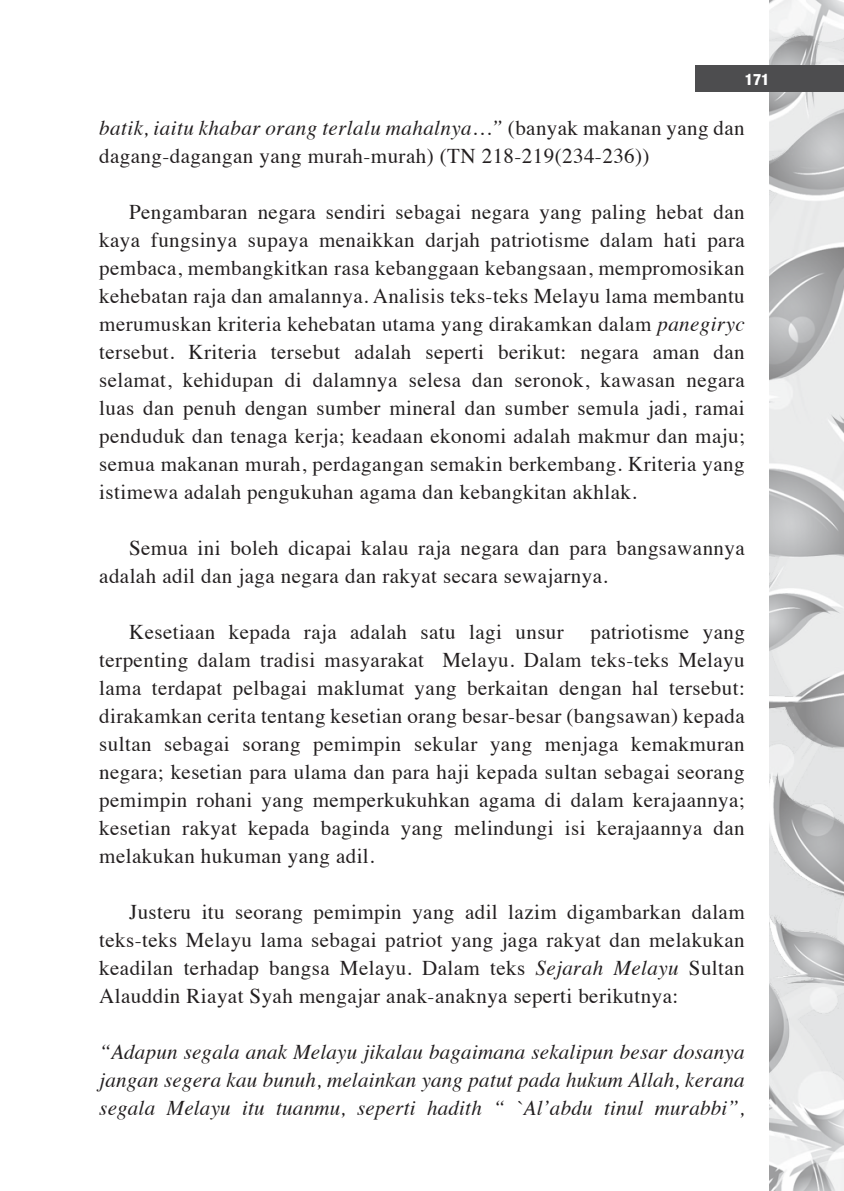
<style>
.page{position:relative;width:844px;height:1191px;background:#fff}
.page>*{position:absolute;margin:0;border:0;box-sizing:border-box;transform-origin:0 0}
.t1{font:21px/28px "Times";letter-spacing:.02em;color:#231f20;text-align:justify}
.t2{font:italic 21px/28px "Times";letter-spacing:.01em;color:#231f20;text-align:justify}
.t3{font:800 condensed 15.75px "Helvetica Neue";color:#fff}
.s1{font-style:italic}
</style>
<div class="page">
<img style="left:769px;top:0;width:74px;height:1191px">
<div style="left:694px;top:65px;width:149px;height:27px;background:#4d4d4f"></div>
<p class="t3" style="left:744px;top:70px;width:26px">171</p>
<p class="t1" style="left:99px;top:112px;width:646px"><span class="s1">batik, iaitu khabar orang terlalu mahalnya…”</span> (banyak makanan yang dan dagang-dagangan yang murah-murah) (TN 218-219(234-236))</p>
<p class="t1" style="left:99px;top:196px;width:647px;text-indent:30px">Pengambaran negara sendiri sebagai negara yang paling hebat dan kaya fungsinya supaya menaikkan darjah patriotisme dalam hati para pembaca, membangkitkan rasa kebanggaan kebangsaan, mempromosikan kehebatan raja dan amalannya. Analisis teks-teks Melayu lama membantu merumuskan kriteria kehebatan utama yang dirakamkan dalam <span class="s1">panegiryc </span>tersebut. Kriteria tersebut adalah seperti berikut: negara aman dan selamat, kehidupan di dalamnya selesa dan seronok, kawasan negara luas dan penuh dengan sumber mineral dan sumber semula jadi, ramai penduduk dan tenaga kerja; keadaan ekonomi adalah makmur dan maju; semua makanan murah, perdagangan semakin berkembang. Kriteria yang istimewa adalah pengukuhan agama dan kebangkitan akhlak.</p>
<p class="t1" style="left:99px;top:532px;width:646px;text-indent:30px">Semua ini boleh dicapai kalau raja negara dan para bangsawannya adalah adil dan jaga negara dan rakyat secara sewajarnya.</p>
<p class="t1" style="left:129px;top:616px;width:436px">Kesetiaan kepada raja adalah satu lagi unsur</p>
<p class="t1" style="left:99px;top:616px;width:647px;text-indent:491px">patriotisme yang terpenting dalam tradisi masyarakat Melayu. Dalam teks-teks Melayu lama terdapat pelbagai maklumat yang berkaitan dengan hal tersebut: dirakamkan cerita tentang kesetian orang besar-besar (bangsawan) kepada sultan sebagai sorang pemimpin sekular yang menjaga kemakmuran negara; kesetian para ulama dan para haji kepada sultan sebagai seorang pemimpin rohani yang memperkukuhkan agama di dalam kerajaannya; kesetian rakyat kepada baginda yang melindungi isi kerajaannya dan melakukan hukuman yang adil.</p>
<p class="t1" style="left:99px;top:896px;width:646px;text-indent:30px">Justeru itu seorang pemimpin yang adil lazim digambarkan dalam teks-teks Melayu lama sebagai patriot yang jaga rakyat dan melakukan keadilan terhadap bangsa Melayu. Dalam teks <span class="s1">Sejarah Melayu</span> Sultan Alauddin Riayat Syah mengajar anak-anaknya seperti berikutnya:</p>
<p class="t2" style="left:99px;top:1036px;width:646px">“Adapun segala anak Melayu jikalau bagaimana sekalipun besar dosanya jangan segera kau bunuh, melainkan yang patut pada hukum Allah, kerana segala Melayu itu tuanmu, seperti hadith “ `Al’abdu tinul murabbi”,</p>
</div>
